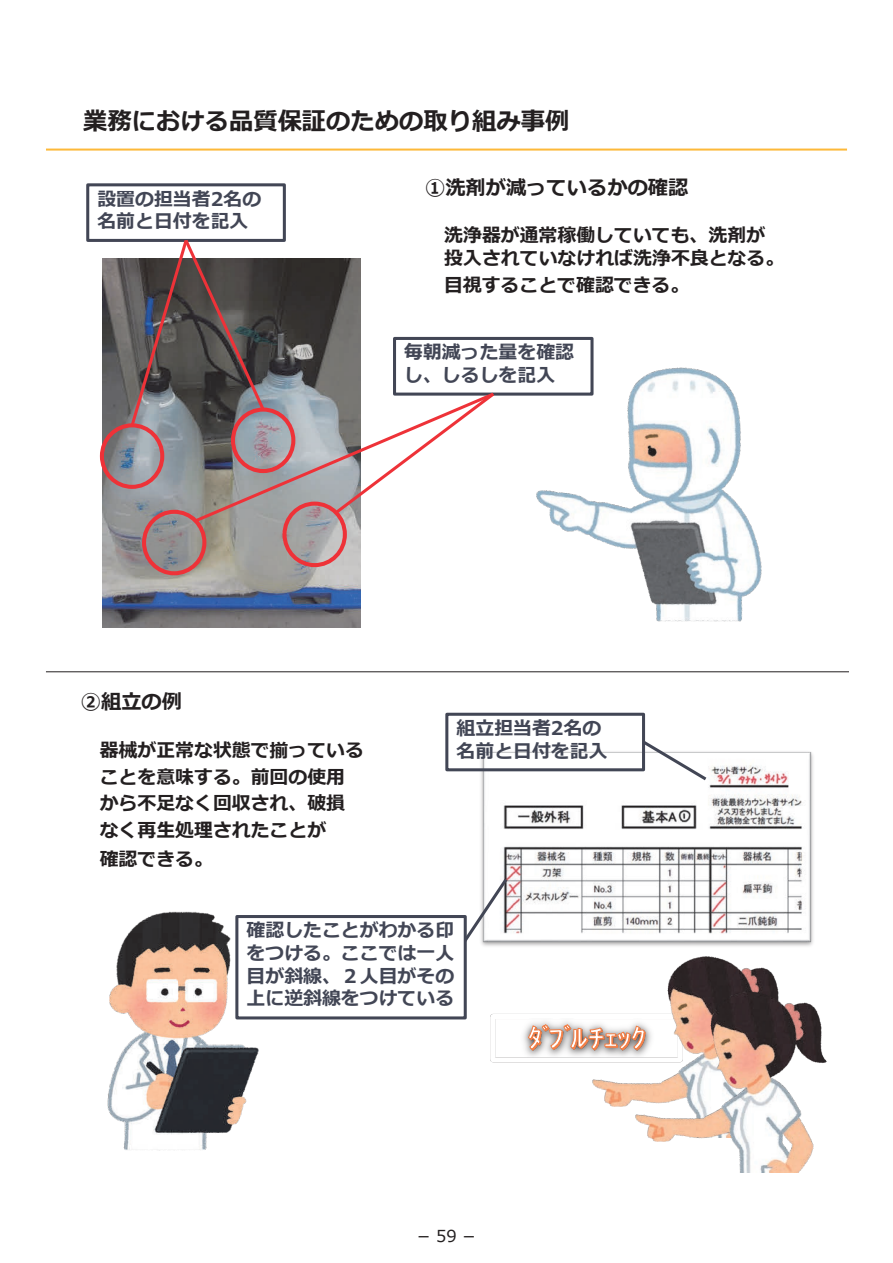
<style>
.page{position:relative;width:893px;height:1263px;background:#fff}
.page>*{position:absolute;margin:0;border:0;box-sizing:border-box;transform-origin:0 0}
.t1{font:700 24.3px "Meiryo";color:#231f20}
.t2{font:700 20.25px "Meiryo";color:#231f20}
.t3{font:700 18.9px/26.7px "Meiryo";color:#231f20}
.t4{font:700 18.9px/22.6px "Meiryo";color:#424655}
.t5{font:16.5px "Meiryo";color:#231f20}
</style>
<div class="page">
<hr style="left:46px;top:149px;width:801px;height:2px;background:#fdb93a">
<hr style="left:46px;top:671px;width:802px;height:1px;background:#231f20">
<img style="left:103px;top:258px;width:258px;height:369px">
<div style="left:86px;top:183px;width:200px;height:59px;border:3px solid #424655"></div>
<div style="left:393px;top:337px;width:200px;height:59px;border:3px solid #424655"></div>
<img style="left:477px;top:751px;width:336px;height:195px">
<div style="left:445px;top:713px;width:200px;height:58px;border:3px solid #424655"></div>
<svg style="left:639px;top:738px;width:71px;height:45px"></svg>
<svg style="left:467px;top:875px;width:43px;height:71px"></svg>
<img style="left:528px;top:363px;width:234px;height:259px">
<div style="left:100px;top:423px;width:64px;height:66px;border:4px solid #ee3238;border-radius:50%"></div>
<div style="left:282px;top:502px;width:65px;height:65px;border:4px solid #ee3238;border-radius:50%"></div>
<div style="left:142px;top:510px;width:64px;height:65px;border:4px solid #ee3238;border-radius:50%"></div>
<svg style="left:128px;top:236px;width:369px;height:289px"></svg>
<img style="left:107px;top:911px;width:156px;height:240px">
<img style="left:490px;top:1013px;width:83px;height:50px">
<svg style="left:527px;top:1023px;width:46px;height:27px"></svg>
<img style="left:573px;top:956px;width:204px;height:151px">
<img style="left:616px;top:986px;width:211px;height:186px">
<div style="left:237px;top:916px;width:228px;height:102px;background:#fff"></div>
<div style="left:235px;top:915px;width:232px;height:104px;border:3px solid #424655"></div>
<p class="t1" style="left:83px;top:104px;width:487px">業務における品質保証のための取り組み事例</p>
<p class="t4" style="left:97px;top:188px;width:165px">設置の担当者2名の名前と日付を記入</p>
<p class="t2" style="left:425px;top:173px;width:265px">①洗剤が減っているかの確認</p>
<p class="t3" style="left:444px;top:225px;width:342px;line-height:22.6px">洗浄器が通常稼働していても、洗剤が投入されていなければ洗浄不良となる。</p>
<p class="t3" style="left:444px;top:272px;width:247px">目視することで確認できる。</p>
<p class="t4" style="left:404px;top:342px;width:171px">毎朝減った量を確認し、しるしを記入</p>
<p class="t2" style="left:81px;top:688px;width:103px">②組立の例</p>
<p class="t3" style="left:100px;top:737px;width:266px">器械が正常な状態で揃っていることを意味する。前回の使用から不足なく回収され、破損なく再生処理されたことが</p>
<p class="t3" style="left:100px;top:847px;width:115px">確認できる。</p>
<p class="t4" style="left:457px;top:718px;width:152px">組立担当者2名の名前と日付を記入</p>
<p class="t4" style="left:247px;top:920px;width:209px;text-align:justify">確認したことがわかる印をつける。ここでは一人目が斜線、２人目がその上に逆斜線をつけている</p>
<p class="t5" style="left:416px;top:1224px;width:63px">－59－</p>
</div>
